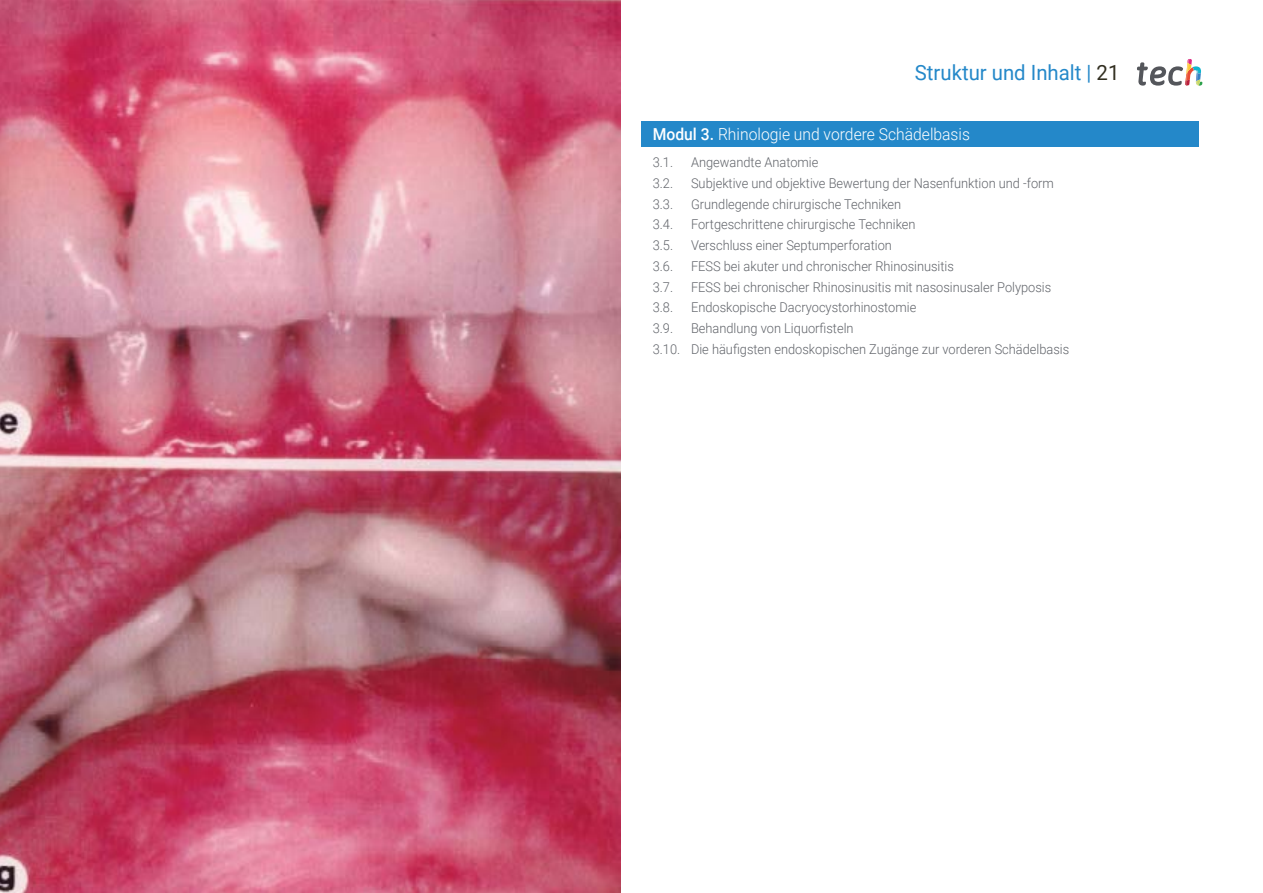
<style>
.page{position:relative;width:1263px;height:893px;background:#fff}
.page>*{position:absolute;margin:0;border:0;box-sizing:border-box;transform-origin:0 0}
.t1{font:21px "Roboto";color:#2488c9}
.t2{font:300 16.5px "Roboto";color:#fff;scale:.95 1}
.t3{font:300 13.5px/20.7px "Roboto";color:#61646a;scale:.95 1}
.s1{color:#312e20}
.s2{font-weight:500}
</style>
<div class="page">
<img style="left:0;top:0;width:621px;height:893px">
<div style="left:642px;top:121px;width:557px;height:25px;background:#2488c9"></div>
<svg style="left:1137px;top:59px;width:65px;height:27px"></svg>
<h1 class="t1" style="left:915px;top:57px;width:206px">Struktur und Inhalt | <span class="s1">21</span></h1>
<p class="t2" style="left:653px;top:123px;width:335px"><span class="s2">Modul 3.</span> Rhinologie und vordere Schädelbasis</p>
<p class="t3" style="left:653px;top:151px;width:23px">3.1.</p>
<p class="t3" style="left:691px;top:151px;width:136px">Angewandte Anatomie</p>
<p class="t3" style="left:653px;top:172px;width:23px">3.2.</p>
<p class="t3" style="left:691px;top:172px;width:383px">Subjektive und objektive Bewertung der Nasenfunktion und -form</p>
<p class="t3" style="left:653px;top:193px;width:23px">3.3.</p>
<p class="t3" style="left:691px;top:193px;width:223px">Grundlegende chirurgische Techniken</p>
<p class="t3" style="left:653px;top:214px;width:23px">3.4.</p>
<p class="t3" style="left:691px;top:214px;width:238px">Fortgeschrittene chirurgische Techniken</p>
<p class="t3" style="left:653px;top:234px;width:23px">3.5.</p>
<p class="t3" style="left:691px;top:234px;width:213px">Verschluss einer Septumperforation</p>
<p class="t3" style="left:653px;top:255px;width:23px">3.6.</p>
<p class="t3" style="left:691px;top:255px;width:278px">FESS bei akuter und chronischer Rhinosinusitis</p>
<p class="t3" style="left:653px;top:276px;width:23px">3.7.</p>
<p class="t3" style="left:691px;top:276px;width:381px">FESS bei chronischer Rhinosinusitis mit nasosinusaler Polyposis</p>
<p class="t3" style="left:653px;top:297px;width:23px">3.8.</p>
<p class="t3" style="left:691px;top:297px;width:239px">Endoskopische Dacryocystorhinostomie</p>
<p class="t3" style="left:653px;top:317px;width:23px">3.9.</p>
<p class="t3" style="left:653px;top:317px;width:440px;text-indent:38px">Behandlung von Liquorfisteln<br>3.10. Die häufigsten endoskopischen Zugänge zur vorderen Schädelbasis</p>
</div>
